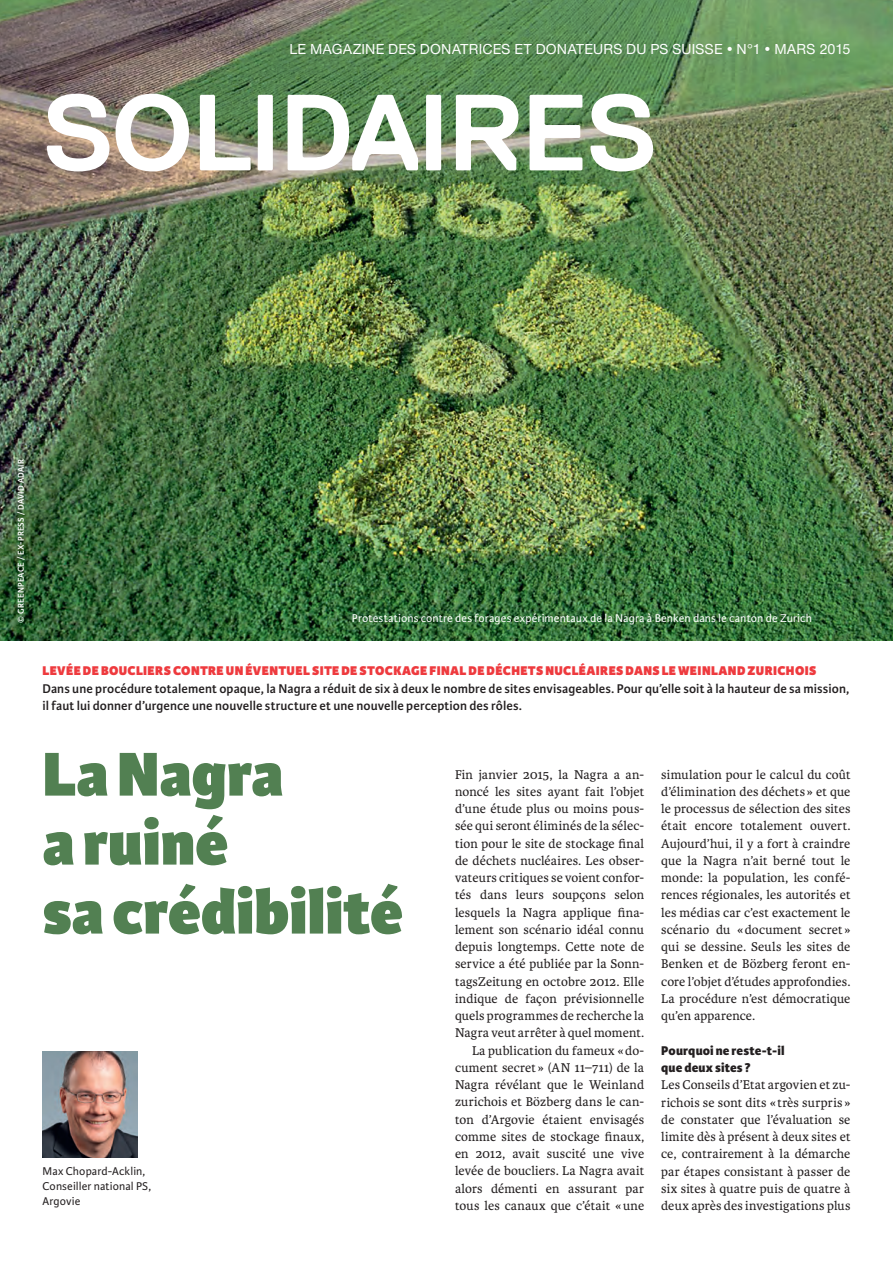
<style>
.page{position:relative;width:893px;height:1263px;background:#fff}
.page>*{position:absolute;margin:0;border:0;box-sizing:border-box;transform-origin:0 0}
.t1{font:700 108px "Replica";letter-spacing:-.025em;color:#fff}
.t2{font:800 66px/69px "Karmina Sans";color:#528052}
.t3{font:500 15px "Nimbus San Nov";letter-spacing:.01em;color:#fff}
.t4{font:13.5px/17.2px "Karmina";letter-spacing:.01em;color:#231f20;text-align:justify}
.t5{font:600 13.5px/17.2px "Karmina Sans";letter-spacing:.005em;color:#231f20}
.t6{font:800 13.5px "Karmina Sans";letter-spacing:.025em;color:#ee3a3e}
.t7{font:800 13.5px/17.2px "Karmina Sans";letter-spacing:.01em;color:#231f20}
.t8{font:12px "Karmina Sans";letter-spacing:.01em;color:#fff}
.t9{font:12px/15px "Karmina Sans";letter-spacing:.01em;color:#231f20}
.t10{font:600 9px "Karmina Sans";letter-spacing:.025em;color:#fff}
</style>
<div class="page">
<img style="left:0;top:0;width:893px;height:640px">
<img style="left:43px;top:1051px;width:94px;height:106px">
<p class="t3" style="left:289px;top:40px;width:563px">LE MAGAZINE DES DONATRICES ET DONATEURS DU PS SUISSE•N°1•MARS 2015</p>
<h1 class="t1" style="left:43px;top:73px;width:616px">SOLIDAIRES</h1>
<p class="t10" style="left:16px;top:623px;width:165px;rotate:-90deg">© GREENPEACE / EX-PRESS / DAVID ADAIR</p>
<p class="t8" style="left:352px;top:612px;width:462px">Protestations contre des forages expérimentaux de la Nagra à Benken dans le canton de Zurich</p>
<p class="t6" style="left:43px;top:663px;width:775px">LEVÉE DE BOUCLIERS CONTRE UN ÉVENTUEL SITE DE STOCKAGE FINAL DE DÉCHETS NUCLÉAIRES DANS LE WEINLAND ZURICHOIS</p>
<p class="t5" style="left:43px;top:680px;width:808px">Dans une procédure totalement opaque, la Nagra a réduit de six à deux le nombre de sites envisageables. Pour qu’elle soit à la hauteur de sa mission, il faut lui donner d’urgence une nouvelle structure et une nouvelle perception des rôles.</p>
<h2 class="t2" style="left:43px;top:742px;width:362px">La Nagra<br>a ruiné<br>sa crédibilité</h2>
<p class="t9" style="left:43px;top:1164px;width:110px">Max Chopard-Acklin,<br>Conseiller national PS,<br>Argovie</p>
<p class="t4" style="left:455px;top:766px;width:191px;text-align:right">Fin janvier 2015, la Nagra a an&shy;noncé les sites ayant fait l’objet d’une étude plus ou moins pous&shy;sée qui seront éliminés de la sélec&shy;tion pour le site de stockage final de déchets nucléaires. Les obser&shy;vateurs critiques se voient confor&shy;tés dans leurs soupçons selon lesquels la Nagra applique fina&shy;lement son scénario idéal connu depuis longtemps. Cette note de service a été publiée par la Sonn&shy;tagsZeitung en octobre 2012. Elle indique de façon prévisionnelle quels programmes de recherche la<br>Nagra veut arrêter à quel moment.<br>La publication du fameux «do&shy;cument secret » (AN 11–711) de la<br>Nagra révélant que le Weinland zurichois et Bözberg dans le can&shy;ton d’Argovie étaient envisagés comme sites de stockage finaux, en 2012, avait suscité une vive levée de boucliers. La Nagra avait alors démenti en assurant par tous les canaux que c’était «une</p>
<p class="t4" style="left:661px;top:766px;width:191px">simulation pour le calcul du coût d’élimination des déchets » et que le processus de sélection des sites était encore totalement ouvert.<br>Aujourd’hui, il y a fort à craindre que la Nagra n’ait berné tout le monde: la population, les confé&shy;rences régionales, les autorités et les médias car c’est exactement le scénario du «document secret » qui se dessine. Seuls les sites de Benken et de Bözberg feront en&shy;core l’objet d’études approfondies.<br>La procédure n’est démocratique qu’en apparence.</p>
<p class="t7" style="left:661px;top:1042px;width:125px">Pourquoi ne reste-t-il que deux sites ?</p>
<p class="t4" style="left:661px;top:1076px;width:191px">Les Conseils d’Etat argovien et zu&shy;richois se sont dits « très surpris » de constater que l’évaluation se limite dès à présent à deux sites et ce, contrairement à la démarche par étapes consistant à passer de six sites à quatre puis de quatre à deux après des investigations plus</p>
</div>
